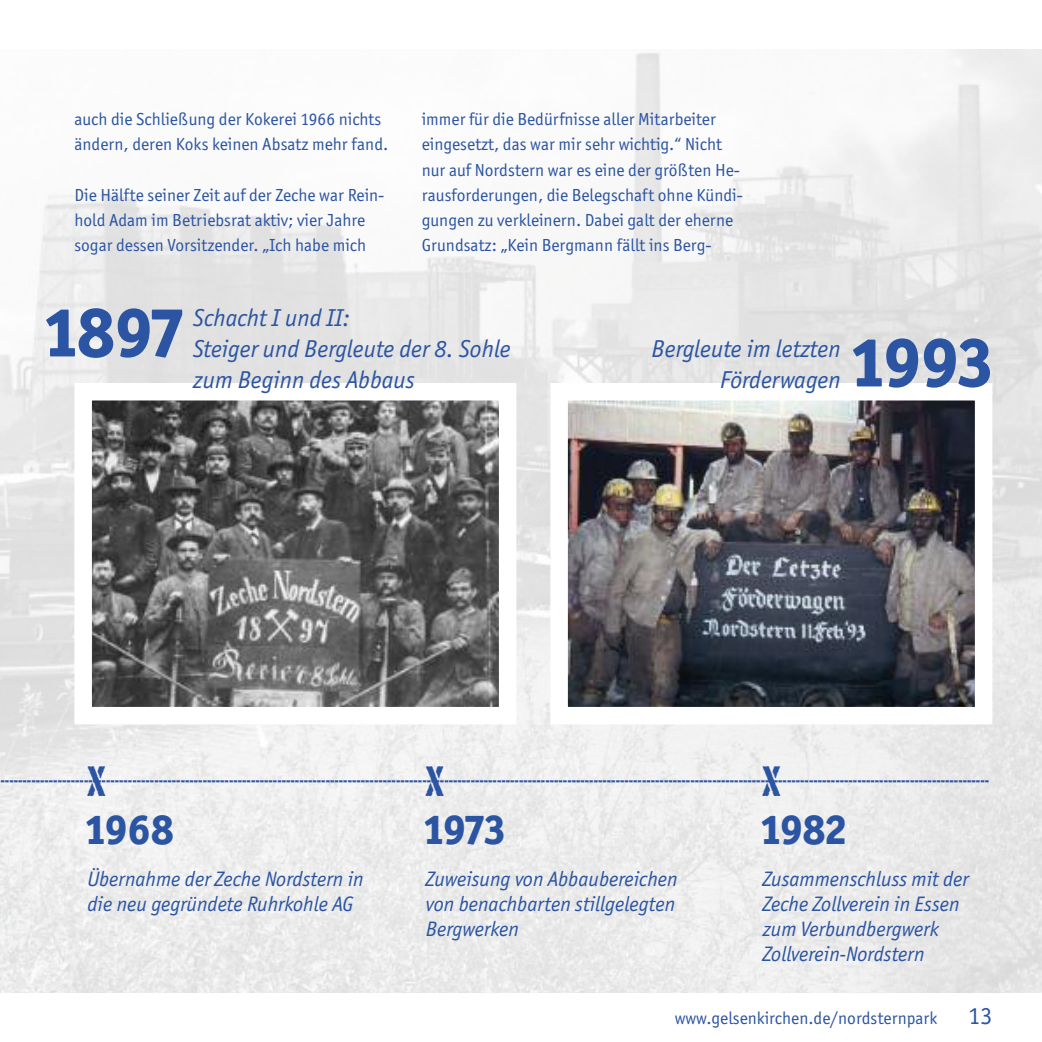
<style>
.page{position:relative;width:1042px;height:1042px;background:#fff}
.page>*{position:absolute;margin:0;border:0;box-sizing:border-box;transform-origin:0 0}
.t1{font:800 70px "Officina Sans ITC Std";letter-spacing:-.04em;color:#2b54a2}
.t2{font:49px "Portago ITCTT";color:#2b54a2}
.t3{font:800 42px "Officina Sans ITC Std";letter-spacing:-.045em;color:#2b54a2}
.t4{font:italic 24.5px/31.2px "Officina Sans ITC Std";color:#2b54a2}
.t5{font:24.5px "Officina Sans ITC Std";color:#2b54a2}
.t6{font:italic 21px/25.2px "Officina Sans ITC Std";color:#2b54a2}
.t7{font:17.5px/25.2px "Officina Sans ITC Std";color:#2b54a2}
.t8{font:17.5px "Portago ITCTT";color:#2b54a2}
</style>
<div class="page">
<img style="left:93px;top:402px;width:404px;height:303px">
<div style="left:74px;top:383px;width:442px;height:341px;border:18px solid #fff"></div>
<img style="left:569px;top:402px;width:404px;height:303px">
<div style="left:550px;top:383px;width:442px;height:341px;border:18px solid #fff"></div>
<p class="t7" style="left:74px;top:108px;width:315px">auch die Schließung der Kokerei 1966 nichts ändern, deren Koks keinen Absatz mehr fand.</p>
<p class="t7" style="left:74px;top:184px;width:311px">Die Hälfte seiner Zeit auf der Zeche war Rein&shy;hold Adam im Betriebsrat aktiv; vier Jahre sogar dessen Vorsitzender. „Ich habe mich</p>
<p class="t7" style="left:422px;top:108px;width:323px">immer für die Bedürfnisse aller Mitarbeiter eingesetzt, das war mir sehr wichtig.“ Nicht nur auf Nordstern war es eine der größten He&shy;rausforderungen, die Belegschaft ohne Kündi&shy;gungen zu verkleinern. Dabei galt der eherne Grundsatz: „Kein Bergmann fällt ins Berg-</p>
<h1 class="t1" style="left:42px;top:308px;width:145px">1897</h1>
<h3 class="t4" style="left:193px;top:304px;width:319px">Schacht I und II:<br>Steiger und Bergleute der 8. Sohle zum Beginn des Abbaus</h3>
<h3 class="t4" style="left:651px;top:336px;width:190px;text-align:right">Bergleute im letzten<br>Förderwagen</h3>
<h1 class="t1" style="left:849px;top:338px;width:146px">1993</h1>
<h2 class="t2" style="left:762px;top:747px;width:19px">x</h2>
<h2 class="t2" style="left:87px;top:747px;width:19px">x</h2>
<h2 class="t2" style="left:426px;top:747px;width:19px">x</h2>
<p class="t8" style="left:1px;top:769px;width:990px">---------------------------------------------------------------------------------------------------------------------------------------------------------------------------------------------------------------------------------</p>
<h3 class="t3" style="left:84px;top:815px;width:91px">1968</h3>
<h3 class="t3" style="left:759px;top:815px;width:90px">1982</h3>
<h3 class="t3" style="left:422px;top:815px;width:85px">1973</h3>
<p class="t6" style="left:87px;top:868px;width:278px">Übernahme der Zeche Nordstern in die neu gegründete Ruhrkohle AG</p>
<p class="t6" style="left:426px;top:868px;width:253px;text-align:justify">Zuweisung von Abbaubereichen von benachbarten stillgelegten Bergwerken</p>
<p class="t6" style="left:762px;top:868px;width:208px">Zusammenschluss mit der<br>Zeche Zollverein in Essen zum Verbundbergwerk<br>Zollverein-Nordstern</p>
<p class="t7" style="left:675px;top:1007px;width:264px">www.gelsenkirchen.de/nordsternpark</p>
<h3 class="t5" style="left:968px;top:1007px;width:26px">13</h3>
</div>
